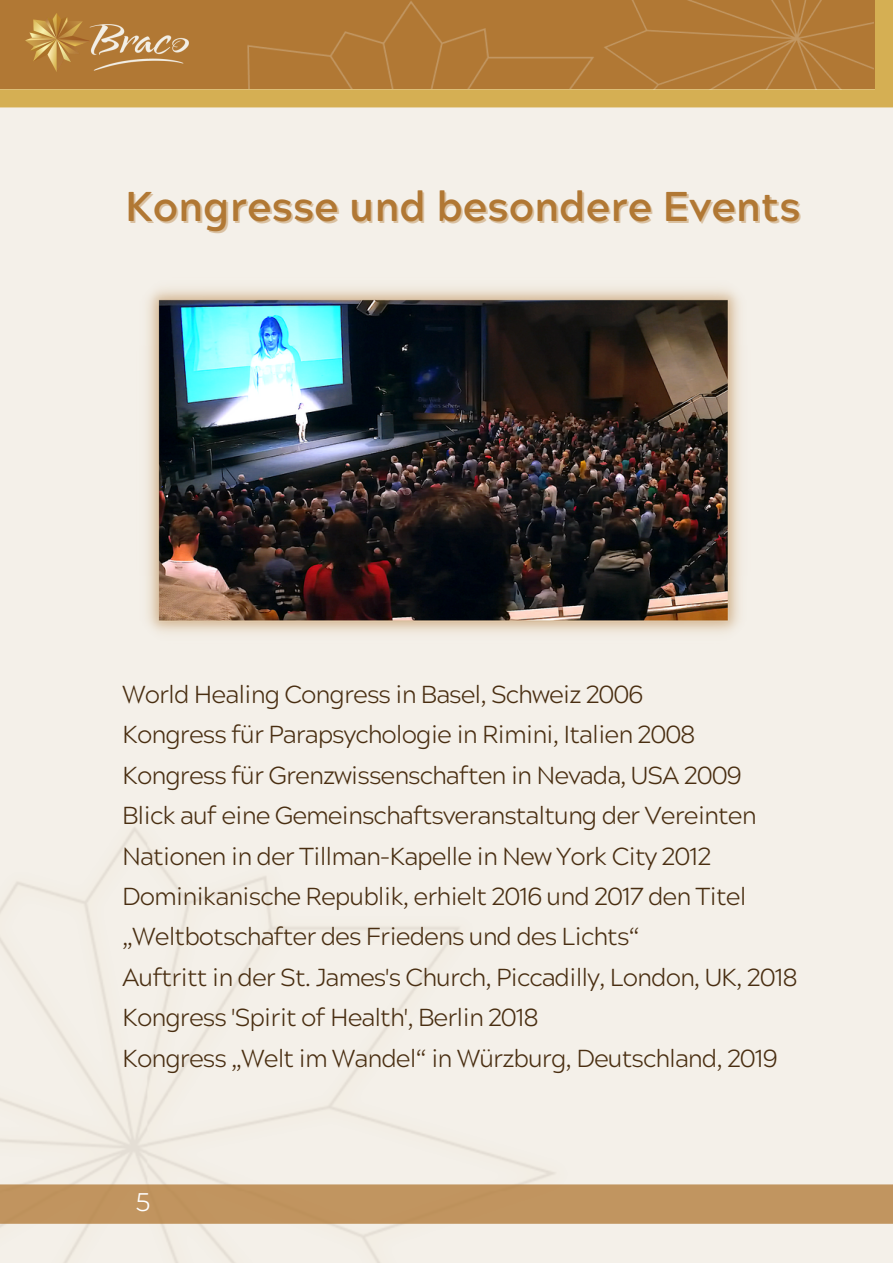
<style>
.page{position:relative;width:893px;height:1264px;background:#fff}
.page>*{position:absolute;margin:0;border:0;box-sizing:border-box;transform-origin:0 0}
.t1{font:700 41.55px "Acherus Grotesque";color:#b17834}
.t2{font:300 25.5px "Acherus Grotesque";color:#fff}
.t3{font:300 24.6px/40.5px "Acherus Grotesque";letter-spacing:-.04em;color:#492e11}
</style>
<div class="page">
<div style="left:0;top:0;width:892px;height:1262px;background:#f4f0e9"></div>
<div style="left:0;top:0;width:892px;height:107px;background:#d5af53"></div>
<div style="left:0;top:0;width:874px;height:89px;background:#b17834"></div>
<img style="left:247px;top:1px;width:347px;height:88px">
<img style="left:604px;top:0;width:269px;height:89px">
<img style="left:25px;top:13px;width:163px;height:59px">
<div style="left:0;top:1184px;width:892px;height:39px;background:#c19560"></div>
<img style="left:147px;top:288px;width:593px;height:345px">
<h1 class="t1" style="left:125px;top:190px;width:677px">Kongresse und besondere Events</h1>
<p class="t3" style="left:122px;top:677px;width:676px">World Healing Congress in Basel, Schweiz 2006<br>Kongress für Parapsychologie in Rimini, Italien 2008<br>Kongress für Grenzwissenschaften in Nevada, USA 2009<br>Blick auf eine Gemeinschaftsveranstaltung der Vereinten Nationen in der Tillman-Kapelle in New York City 2012<br>Dominikanische Republik, erhielt 2016 und 2017 den Titel „Weltbotschafter des Friedens und des Lichts“<br>Auftritt in der St. James's Church, Piccadilly, London, UK, 2018<br>Kongress 'Spirit of Health', Berlin 2018<br>Kongress „Welt im Wandel“ in Würzburg, Deutschland, 2019</p>
<p class="t2" style="left:136px;top:1191px;width:16px">5</p>
</div>
